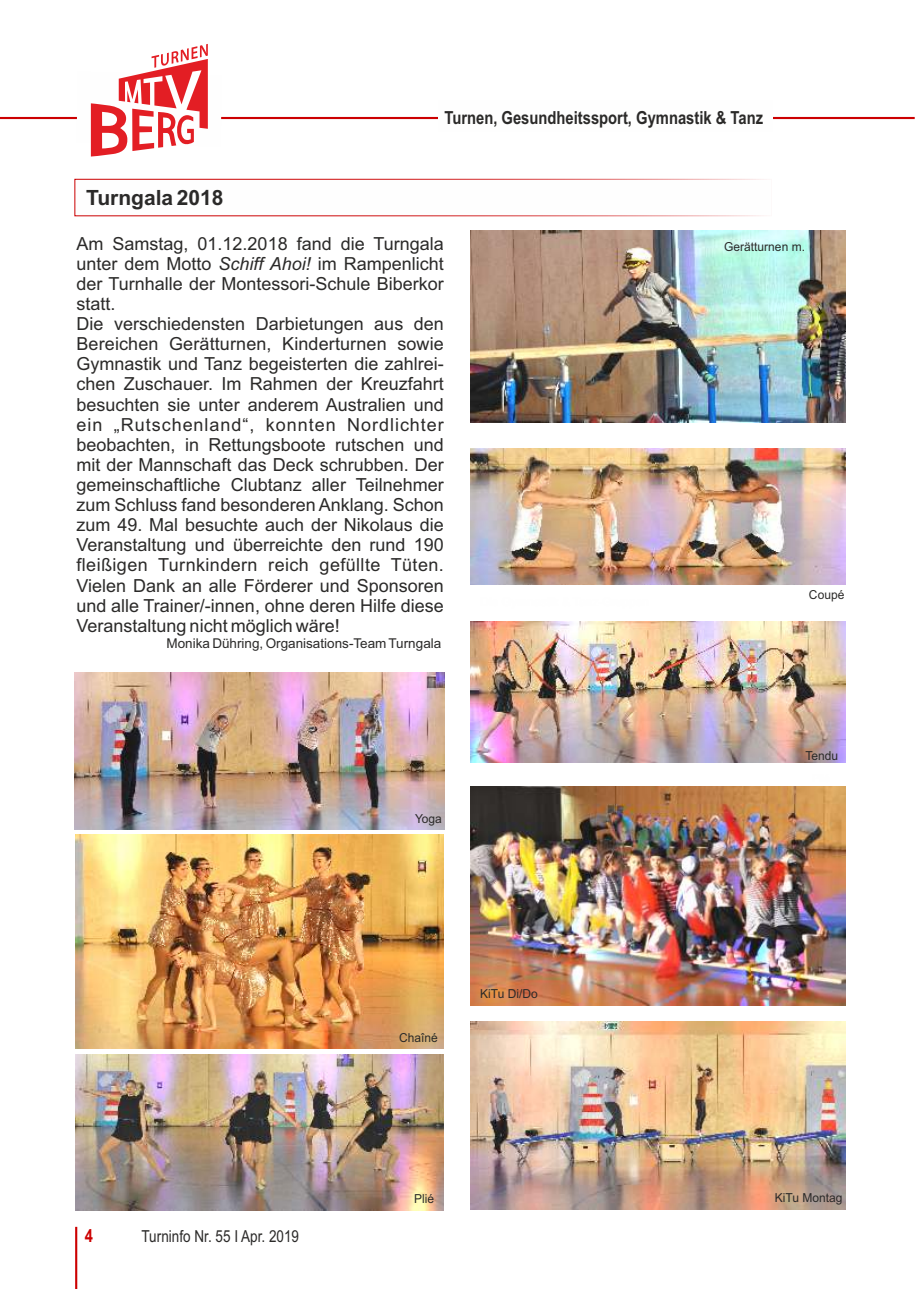
<style>
.page{position:relative;width:919px;height:1289px;background:#fff}
.page>*{position:absolute;margin:0;border:0;box-sizing:border-box;transform-origin:0 0}
.t1{font:700 21px "Arial";color:#2b2a29}
.t2{font:18px/20.1px "Arial";color:#2b2a29}
.t3{font:700 18px "Arial Narrow";color:#2b2a29}
.t4{font:700 18px "Arial Narrow";color:#cc0001}
.t5{font:16.5px "Arial Narrow";color:#2b2a29}
.t6{font:13.5px "Arial";color:#2b2a29}
.t7{font:12.45px "Arial";color:#2b2a29}
.s1{font-style:italic}
</style>
<div class="page">
<hr style="left:0;top:117px;width:914px;height:2px;background:#cc0001">
<div style="left:438px;top:100px;width:334px;height:31px;background:#fefefe"></div>
<hr style="left:75px;top:1226px;width:2px;height:62px;background:#cc0001">
<svg style="left:76px;top:44px;width:146px;height:112px"></svg>
<svg style="left:74px;top:179px;width:693px;height:37px"></svg>
<img style="left:470px;top:230px;width:375px;height:192px">
<img style="left:471px;top:621px;width:374px;height:141px">
<img style="left:470px;top:786px;width:375px;height:219px">
<img style="left:75px;top:834px;width:369px;height:214px">
<img style="left:75px;top:1054px;width:368px;height:156px">
<img style="left:471px;top:448px;width:374px;height:137px">
<img style="left:470px;top:1021px;width:375px;height:188px">
<img style="left:75px;top:673px;width:369px;height:156px">
<p class="t3" style="left:444px;top:111px;width:320px">Turnen, Gesundheitssport, Gymnastik &amp; Tanz</p>
<p class="t1" style="left:86px;top:190px;width:139px">Turngala 2018</p>
<p class="t2" style="left:76px;top:235px;width:369px">Am Samstag, 01.12.2018 fand die Turngala unter dem Motto <span class="s1">Schiff Ahoi!</span> im Rampenlicht der Turnhalle der Montessori-Schule Biberkor statt.<br>Die verschiedensten Darbietungen aus den Bereichen Gerätturnen, Kinderturnen sowie Gymnastik und Tanz begeisterten die zahlrei&shy;chen Zuschauer. Im Rahmen der Kreuzfahrt besuchten sie unter anderem Australien und ein „Rutschenland“, konnten Nordlichter beobachten, in Rettungsboote rutschen und mit der Mannschaft das Deck schrubben. Der gemeinschaftliche Clubtanz aller Teilnehmer zum Schluss fand besonderen Anklang. Schon zum 49. Mal besuchte auch der Nikolaus die Veranstaltung und überreichte den rund 190 fleißigen Turnkindern reich gefüllte Tüten.<br>Vielen Dank an alle Förderer und Sponsoren und alle Trainer/-innen, ohne deren Hilfe diese Veranstaltung nicht möglich wäre!</p>
<p class="t6" style="left:166px;top:638px;width:276px">Monika Dühring, Organisations-Team Turngala</p>
<p class="t4" style="left:85px;top:1228px;width:10px">4</p>
<p class="t5" style="left:141px;top:1229px;width:159px">Turninfo Nr. 55 I Apr. 2019</p>
<p class="t7" style="left:415px;top:814px;width:28px">Yoga</p>
<p class="t7" style="left:399px;top:1033px;width:40px">Chaîné</p>
<p class="t7" style="left:480px;top:989px;width:59px">KiTu Di/Do</p>
<p class="t7" style="left:414px;top:1193px;width:22px">Plié</p>
<p class="t7" style="left:724px;top:242px;width:82px">Gerätturnen m.</p>
<p class="t7" style="left:808px;top:589px;width:37px">Coupé</p>
<p class="t7" style="left:805px;top:751px;width:34px">Tendu</p>
<p class="t7" style="left:774px;top:1192px;width:69px">KiTu Montag</p>
</div>
